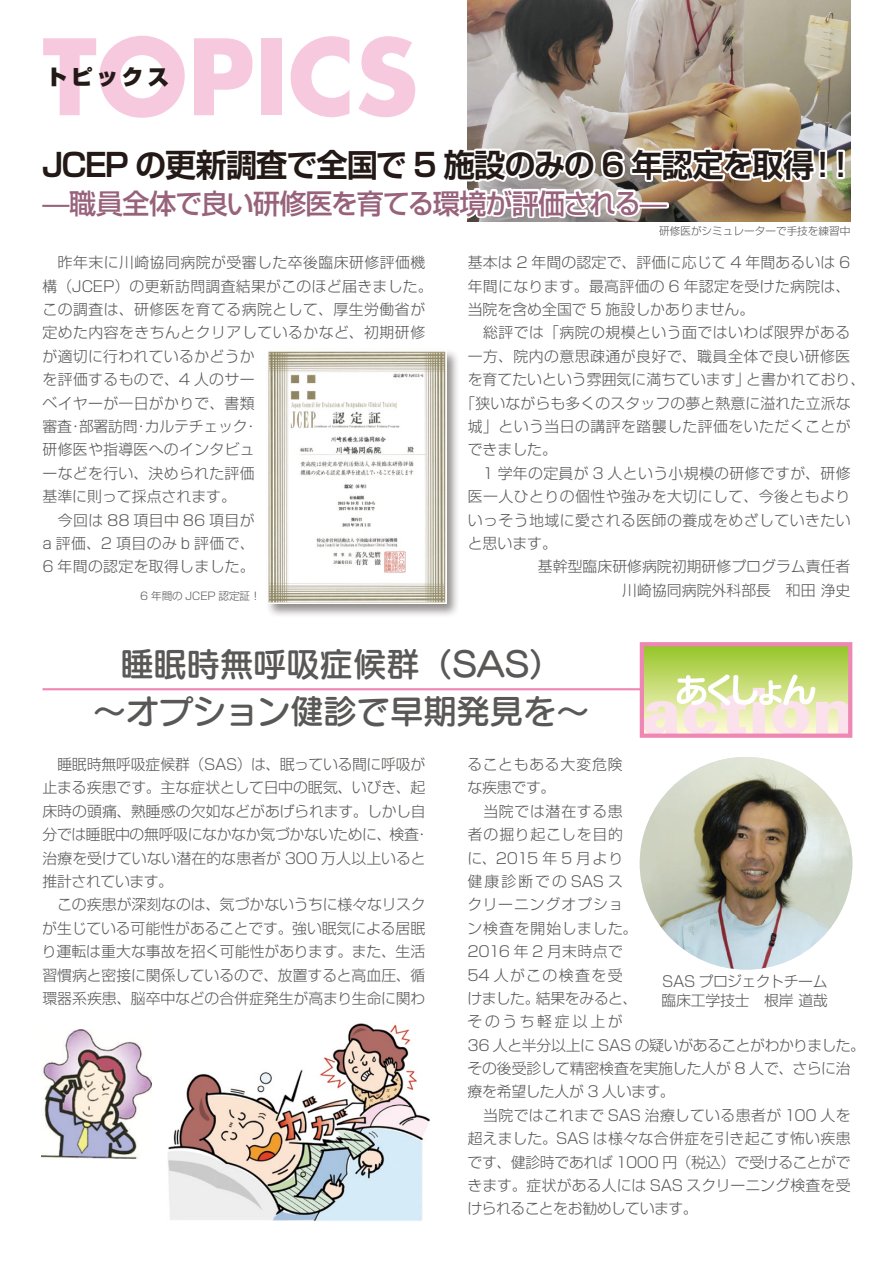
<style>
.page{position:relative;width:893px;height:1263px;background:#fff}
.page>*{position:absolute;margin:0;border:0;box-sizing:border-box;transform-origin:0 0}
.t1{font:700 102px "Futura";color:#f7c9de}
.t2{font:34.05px "Seurat CID DB";letter-spacing:-.02em;color:#595857}
.t3{font:700 31.95px "Shin Go Pro De";letter-spacing:-.035em;color:#231916}
.t4{font:500 27.6px "Shin Go Pro";letter-spacing:-.045em;color:#98627b}
.t5{font:900 21.3px "Shin Go Pro";letter-spacing:.2em;color:#231916}
.t6{font:300 14.85px/23.4px "Shin Go Pro";letter-spacing:.01em;color:#595857;text-align:justify}
.t7{font:300 14.85px/23.4px "Shin Go Pro";letter-spacing:-.01em;color:#595857}
.t8{font:300 14.85px "Shin Go Pro";letter-spacing:.03em;color:#595857}
.t9{font:300 14.85px/23.4px "Shin Go Pro";letter-spacing:.04em;color:#595857}
.t10{font:300 14.85px "Shin Go Pro";letter-spacing:-.03em;color:#595857}
.t11{font:300 14.85px "Shin Go Pro";letter-spacing:-.015em;color:#595857}
.t12{font:300 10.65px "Shin Go Pro";color:#595857}
</style>
<div class="page">
<img style="left:468px;top:0;width:382px;height:221px">
<svg style="left:645px;top:647px;width:202px;height:26px;background:#a7cd44"></svg>
<div style="left:640px;top:642px;width:212px;height:96px;border:4px solid #ee87b4"></div>
<svg style="left:644px;top:673px;width:206px;height:62px;background:#e7e4bc"></svg>
<hr style="left:43px;top:688px;width:601px;height:2px;background:#ee87b4">
<img style="left:467px;top:143px;width:380px;height:79px">
<div style="left:638px;top:202px;width:31px;height:7px;border:4px solid #fff"></div>
<div style="left:265px;top:349px;width:196px;height:269px;background:#231916;opacity:.5"></div>
<img style="left:267px;top:351px;width:179px;height:253px">
<img style="left:640px;top:757px;width:212px;height:212px;border-radius:106px">
<img style="left:168px;top:1023px;width:262px;height:198px">
<img style="left:41px;top:1030px;width:110px;height:129px">
<p class="t1" style="left:43px;top:6px;width:377px">TOPICS</p>
<p class="t5" style="left:46px;top:60px;width:125px">トピックス</p>
<p class="t3" style="left:42px;top:139px;width:816px">JCEP の更新調査で全国で 5 施設のみの 6 年認定を取得！！</p>
<p class="t4" style="left:43px;top:180px;width:626px">—職員全体で良い研修医を育てる環境が評価される—</p>
<p class="t6" style="left:43px;top:249px;width:392px;text-align:left">　昨年末に川崎協同病院が受審した卒後臨床研修評価機構（JCEP）の更新訪問調査結果がこのほど届きました。この調査は、研修医を育てる病院として、厚生労働省が定めた内容をきちんとクリアしているかなど、初期研修が適切に行われているかどうか<br>を評価するもので、4 人のサー<br>ベイヤーが一日がかりで、書類<br>審査・部署訪問・カルテチェック・<br>研修医や指導医へのインタビュ<br>ーなどを行い、決められた評価<br>基準に則って採点されます。</p>
<p class="t6" style="left:43px;top:506px;width:214px">　今回は 88 項目中 86 項目がa 評価、2 項目のみ b 評価で、6 年間の認定を取得しました。</p>
<p class="t12" style="left:140px;top:588px;width:122px">6 年間の JCEP 認定証！</p>
<p class="t12" style="left:659px;top:222px;width:193px">研修医がシミュレーターで手技を練習中</p>
<p class="t6" style="left:468px;top:249px;width:384px">基本は 2 年間の認定で、評価に応じて 4 年間あるいは 6年間になります。最高評価の 6 年認定を受けた病院は、当院を含め全国で 5 施設しかありません。</p>
<p class="t8" style="left:468px;top:321px;width:384px">　総評では「病院の規模という面ではいわば限界がある</p>
<p class="t8" style="left:468px;top:344px;width:384px">一方、院内の意思疎通が良好で、職員全体で良い研修医</p>
<p class="t6" style="left:468px;top:366px;width:399px">を育てたいという雰囲気に満ちています」と書かれており、</p>
<p class="t6" style="left:460px;top:389px;width:392px">「狭いながらも多くのスタッフの夢と熱意に溢れた立派な</p>
<p class="t8" style="left:468px;top:414px;width:384px">城」という当日の講評を踏襲した評価をいただくことが</p>
<p class="t6" style="left:468px;top:436px;width:91px">できました。</p>
<p class="t6" style="left:468px;top:460px;width:384px">　1 学年の定員が 3 人という小規模の研修ですが、研修医一人ひとりの個性や強みを大切にして、今後ともよりいっそう地域に愛される医師の養成をめざしていきたいと思います。</p>
<p class="t6" style="left:538px;top:553px;width:314px">基幹型臨床研修病院初期研修プログラム責任者</p>
<p class="t6" style="left:622px;top:576px;width:230px">川崎協同病院外科部長　和田 浄史</p>
<p class="t2" style="left:120px;top:642px;width:444px">睡眠時無呼吸症候群（SAS）</p>
<p class="t2" style="left:92px;top:689px;width:499px">〜オプション健診で早期発見を〜</p>
<p class="t9" style="left:468px;top:751px;width:157px">ることもある大変危険な疾患です。</p>
<p class="t7" style="left:467px;top:798px;width:399px">　当院では潜在する患<br>者の掘り起こしを目的<br>に、2015 年 5 月より<br>健康診断での SAS ス<br>クリーニングオプショ<br>ン検査を開始しました。<br>2016 年 2 月末時点で<br>54 人がこの検査を受<br>けました。結果をみると、<br>そのうち軽症以上が<br>36 人と半分以上に SAS の疑いがあることがわかりました。その後受診して精密検査を実施した人が 8 人で、さらに治療を希望した人が 3 人います。</p>
<p class="t6" style="left:467px;top:1102px;width:385px">　当院ではこれまで SAS 治療している患者が 100 人を超えました。SAS は様々な合併症を引き起こす怖い疾患です、健診時であれば 1000 円（税込）で受けることができます。症状がある人には SAS スクリーニング検査を受けられることをお勧めしています。</p>
<p class="t7" style="left:42px;top:751px;width:389px">　睡眠時無呼吸症候群（SAS）は、眠っている間に呼吸が止まる疾患です。主な症状として日中の眠気、いびき、起床時の頭痛、熟睡感の欠如などがあげられます。しかし自分では睡眠中の無呼吸になかなか気づかないために、検査・治療を受けていない潜在的な患者が 300 万人以上いると推計されています。</p>
<p class="t6" style="left:42px;top:891px;width:385px">　この疾患が深刻なのは、気づかないうちに様々なリスクが生じている可能性があることです。強い眠気による居眠り運転は重大な事故を招く可能性があります。また、生活習慣病と密接に関係しているので、放置すると高血圧、循環器系疾患、脳卒中などの合併症発生が高まり生命に関わ</p>
<p class="t10" style="left:662px;top:969px;width:167px">SAS プロジェクトチーム</p>
<p class="t11" style="left:661px;top:988px;width:168px">臨床工学技士　根岸 道哉</p>
</div>
